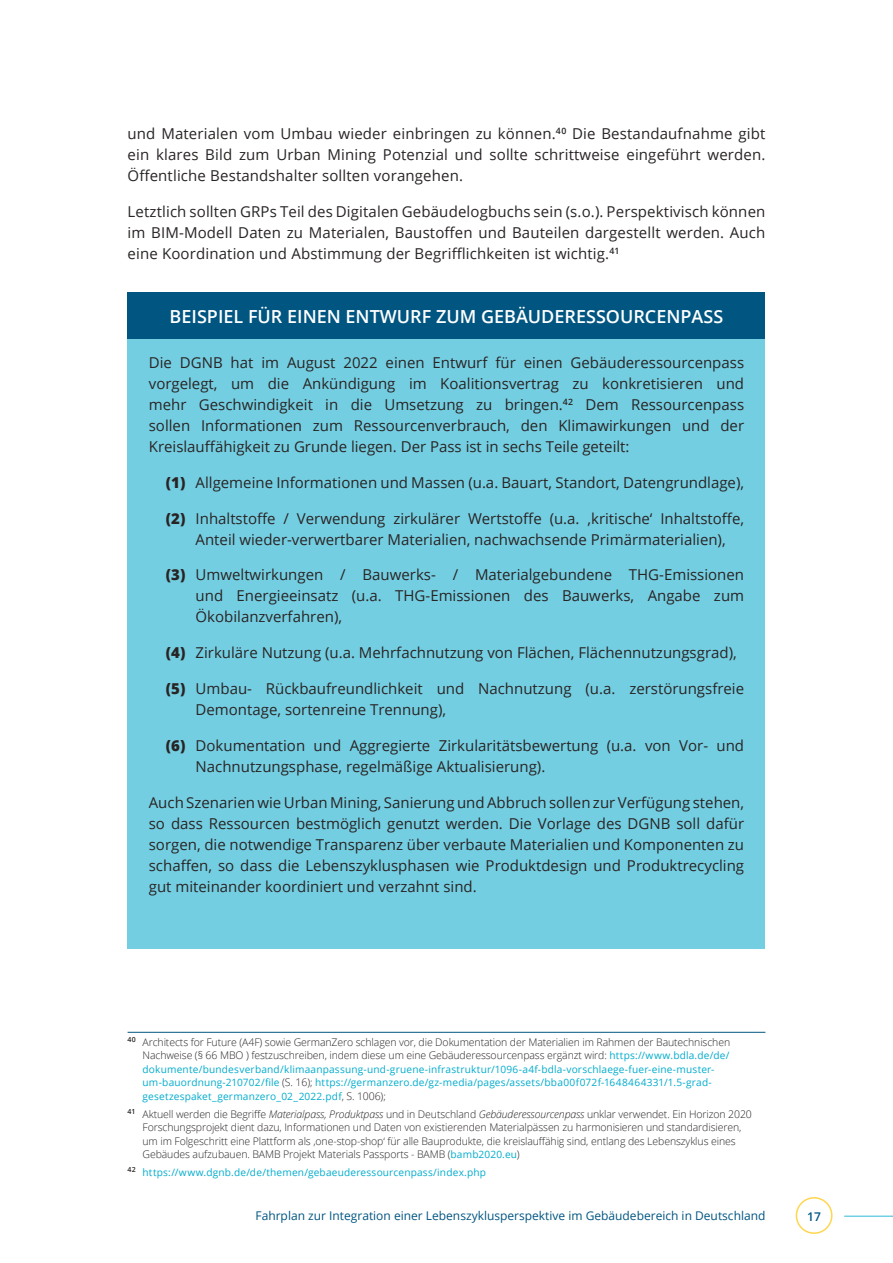
<style>
.page{position:relative;width:893px;height:1263px;background:#fff}
.page>*{position:absolute;margin:0;border:0;box-sizing:border-box;transform-origin:0 0}
.t1{font:600 18px "Open Sans";color:#fff}
.t2{font:15px/21px "Open Sans";color:#292424;text-align:justify}
.t3{font:12px "Open Sans";color:#005581}
.t4{font:600 12px "Open Sans";color:#005581}
.t5{font:300 10.5px/13.5px "Open Sans";letter-spacing:-.01em;color:#292424;text-align:right}
.t6{font:10.2px/13.5px "Open Sans";letter-spacing:.02em;color:#00accd}
.s1{font-weight:800}
.s2{font-weight:400;font-size:10.2px;color:#00accd}
.s3{font-weight:300;font-size:10.5px;color:#292424}
.s4{font-style:italic}
</style>
<div class="page">
<div style="left:796px;top:1197px;width:36px;height:37px;border:2px solid #ffd64f;border-radius:50%"></div>
<hr style="left:844px;top:1215px;width:49px;height:2px;background:#73cfe3">
<div style="left:128px;top:293px;width:637px;height:56px;background:#005581"></div>
<div style="left:128px;top:339px;width:637px;height:133px;background:#74cee2"></div>
<div style="left:128px;top:459px;width:637px;height:49px;background:#74cee2"></div>
<div style="left:128px;top:495px;width:637px;height:70px;background:#74cee2"></div>
<div style="left:128px;top:552px;width:637px;height:91px;background:#74cee2"></div>
<div style="left:128px;top:630px;width:637px;height:49px;background:#74cee2"></div>
<div style="left:128px;top:666px;width:637px;height:70px;background:#74cee2"></div>
<div style="left:128px;top:723px;width:637px;height:70px;background:#74cee2"></div>
<div style="left:128px;top:779px;width:637px;height:133px;background:#74cee2"></div>
<div style="left:128px;top:899px;width:637px;height:49px;background:#74cee2"></div>
<hr style="left:128px;top:1032px;width:637px;height:1px;background:#005581">
<p class="t2" style="left:128px;top:123px;width:639px">und Materialen vom Umbau wieder einbringen zu können.<sup>40</sup> Die Bestandaufnahme gibt ein klares Bild zum Urban Mining Potenzial und sollte schrittweise eingeführt werden.<br>Öffentliche Bestandshalter sollten vorangehen.</p>
<p class="t2" style="left:128px;top:201px;width:639px">Letztlich sollten GRPs Teil des Digitalen Gebäudelogbuchs sein (s.o.). Perspektivisch können im BIM-Modell Daten zu Materialen, Baustoffen und Bauteilen dargestellt werden. Auch eine Koordination und Abstimmung der Begrifflichkeiten ist wichtig.<sup>41</sup></p>
<p class="t1" style="left:170px;top:304px;width:555px">BEISPIEL FÜR EINEN ENTWURF ZUM GEBÄUDERESSOURCENPASS</p>
<p class="t2" style="left:149px;top:351px;width:597px">Die DGNB hat im August 2022 einen Entwurf für einen Gebäuderessourcenpass vorgelegt, um die Ankündigung im Koalitionsvertrag zu konkretisieren und mehr Geschwindigkeit in die Umsetzung zu bringen.<sup>42</sup> Dem Ressourcenpass sollen Informationen zum Ressourcenverbrauch, den Klimawirkungen und der Kreislauffähigkeit zu Grunde liegen. Der Pass ist in sechs Teile geteilt:</p>
<p class="t2" style="left:166px;top:471px;width:580px"><span class="s1">(1)</span> Allgemeine Informationen und Massen (u.a. Bauart, Standort, Datengrundlage),</p>
<p class="t2" style="left:196px;top:507px;width:550px;text-indent:-30px"><span class="s1">(2)</span> Inhaltstoffe / Verwendung zirkulärer Wertstoffe (u.a. ‚kritische‘ Inhaltstoffe,<br>Anteil wieder-verwertbarer Materialien, nachwachsende Primärmaterialien),</p>
<p class="t2" style="left:196px;top:564px;width:550px;text-indent:-30px"><span class="s1">(3)</span> Umweltwirkungen / Bauwerks- / Materialgebundene THG-Emissionen und Energieeinsatz (u.a. THG-Emissionen des Bauwerks, Angabe zum Ökobilanzverfahren),</p>
<p class="t2" style="left:166px;top:642px;width:572px"><span class="s1">(4)</span> Zirkuläre Nutzung (u.a. Mehrfachnutzung von Flächen, Flächennutzungsgrad),</p>
<p class="t2" style="left:196px;top:678px;width:550px;text-indent:-30px"><span class="s1">(5)</span> Umbau- Rückbaufreundlichkeit und Nachnutzung (u.a. zerstörungsfreie<br>Demontage, sortenreine Trennung),</p>
<p class="t2" style="left:196px;top:735px;width:550px;text-indent:-30px"><span class="s1">(6)</span> Dokumentation und Aggregierte Zirkularitätsbewertung (u.a. von Vor- und<br>Nachnutzungsphase, regelmäßige Aktualisierung).</p>
<p class="t2" style="left:149px;top:792px;width:597px">Auch Szenarien wie Urban Mining, Sanierung und Abbruch sollen zur Verfügung stehen, so dass Ressourcen bestmöglich genutzt werden. Die Vorlage des DGNB soll dafür sorgen, die notwendige Transparenz über verbaute Materialien und Komponenten zu schaffen, so dass die Lebenszyklusphasen wie Produktdesign und Produktrecycling gut miteinander koordiniert und verzahnt sind.</p>
<p class="t5" style="left:128px;top:1035px;width:604px"><sup>40</sup> Architects for Future (A4F) sowie GermanZero schlagen vor, die Dokumentation der Materialien im Rahmen der Bautechnischen<br>Nachweise (§ 66 MBO ) festzuschreiben, indem diese um eine Gebäuderessourcenpass ergänzt wird: <span class="s2">https://www.bdla.de/de/</span></p>
<p class="t6" style="left:143px;top:1062px;width:573px">dokumente/bundesverband/klimaanpassung-und-gruene-infrastruktur/1096-a4f-bdla-vorschlaege-fuer-eine-muster&shy;um-bauordnung-210702/file <span class="s3">(S. 16);</span> https://germanzero.de/gz-media/pages/assets/bba00f072f-1648464331/1.5-grad&shy;gesetzespaket_germanzero_02_2022.pdf<span class="s3">, S. 1006);</span></p>
<p class="t5" style="left:143px;top:1107px;width:611px;text-align:left;text-indent:-15px"><sup>41</sup> Aktuell werden die Begriffe <span class="s4">Materialpass, Produktpass</span> und in Deutschland <span class="s4">Gebäuderessourcenpass</span> unklar verwendet. Ein Horizon 2020<br>Forschungsprojekt dient dazu, Informationen und Daten von existierenden Materialpässen zu harmonisieren und standardisieren, um im Folgeschritt eine Plattform als ‚one-stop-shop‘ für alle Bauprodukte, die kreislauffähig sind, entlang des Lebenszyklus eines Gebäudes aufzubauen. BAMB Projekt Materials Passports - BAMB (<span class="s2">bamb2020.eu</span>)</p>
<p class="t6" style="left:128px;top:1165px;width:360px"><sup>42</sup> https://www.dgnb.de/de/themen/gebaeuderessourcenpass/index.php</p>
<p class="t3" style="left:255px;top:1207px;width:511px">Fahrplan zur Integration einer Lebenszyklusperspektive im Gebäudebereich in Deutschland</p>
<p class="t4" style="left:807px;top:1208px;width:15px">17</p>
</div>
